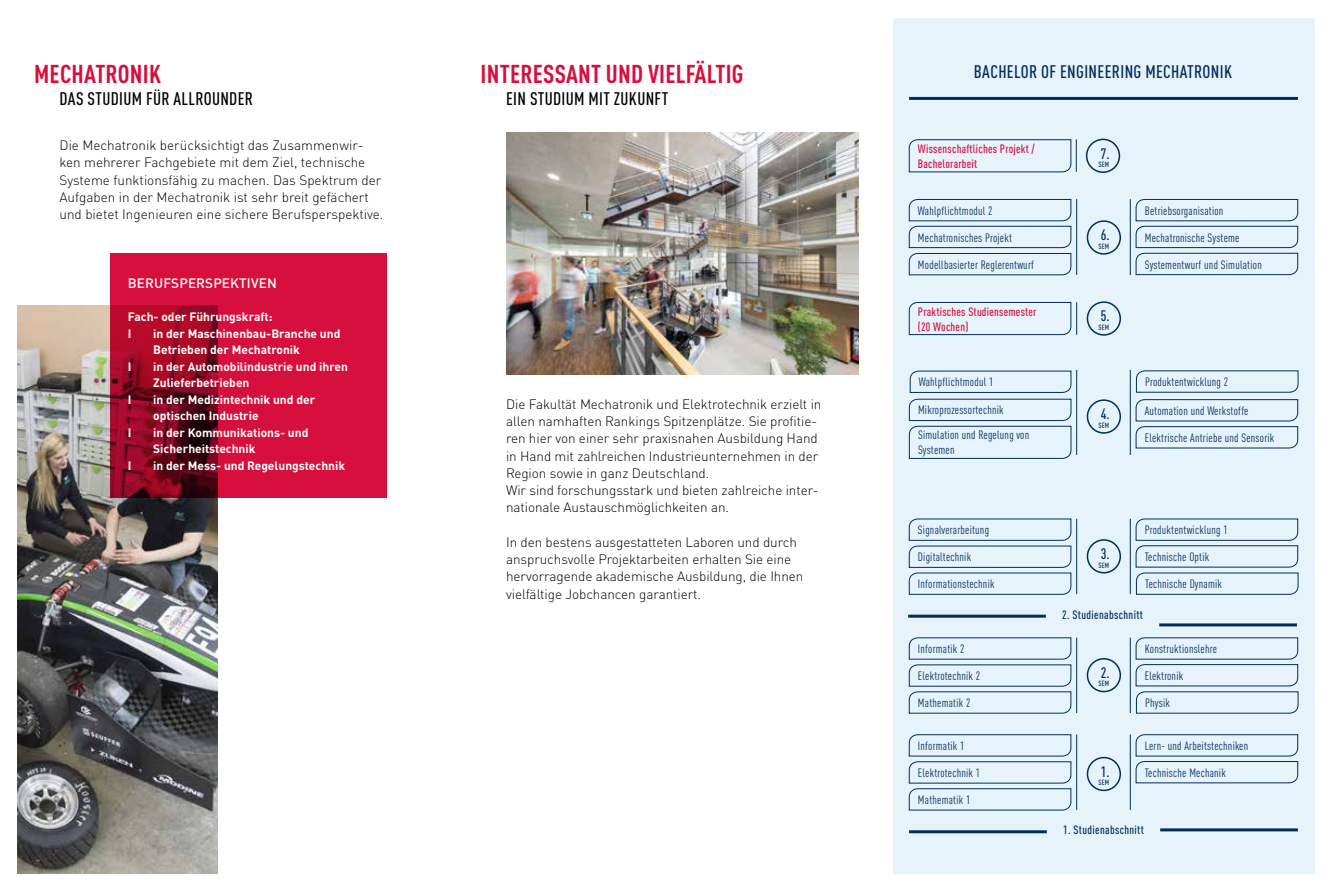
<style>
.page{position:relative;width:1331px;height:893px;background:#fff}
.page>*{position:absolute;margin:0;border:0;box-sizing:border-box;transform-origin:0 0}
.t1{font:700 condensed 25.5px "DIN Pro";letter-spacing:.01em;color:#d60f3c}
.t2{font:500 condensed 18px "DIN Pro";letter-spacing:.02em;color:#000}
.t3{font:500 condensed 18px "DIN Pro";letter-spacing:.02em;color:#002d5a}
.t4{font:500 condensed 15px "DIN Pro";color:#002d5a}
.t5{font:300 13.5px/17.2px "DIN Pro";letter-spacing:-.005em;color:#000}
.t6{font:500 13.5px "DIN Pro";letter-spacing:.01em;color:#fff}
.t7{font:condensed 12px/15px "DIN Pro";letter-spacing:.02em;color:#002d5a}
.t8{font:700 12px/16.5px "DIN Pro";color:#fff}
.t9{font:500 condensed 12px/15px "DIN Pro";letter-spacing:.02em;color:#d60f3c}
.t10{font:500 condensed 12px "DIN Pro";letter-spacing:.03em;color:#002d5a}
.t11{font:500 condensed 7.5px "DIN Pro";letter-spacing:.01em;color:#002d5a}
</style>
<div class="page">
<img style="left:17px;top:305px;width:201px;height:569px">
<img style="left:506px;top:133px;width:353px;height:241px">
<svg style="left:110px;top:253px;width:277px;height:244px;background:#bd0c33"></svg>
<div style="left:893px;top:18px;width:421px;height:856px;background:#e7f3fb"></div>
<hr style="left:909px;top:97px;width:389px;height:3px;background:#002d5a">
<svg style="left:1136px;top:370px;width:162px;height:23px"></svg>
<svg style="left:1136px;top:573px;width:162px;height:22px"></svg>
<svg style="left:909px;top:399px;width:162px;height:60px"></svg>
<svg style="left:909px;top:734px;width:162px;height:76px"></svg>
<svg style="left:909px;top:637px;width:162px;height:76px"></svg>
<svg style="left:909px;top:519px;width:162px;height:76px"></svg>
<svg style="left:1136px;top:199px;width:162px;height:76px"></svg>
<svg style="left:909px;top:302px;width:162px;height:33px"></svg>
<div style="left:1087px;top:399px;width:34px;height:35px;border:2px solid #002d5a;border-radius:50%"></div>
<div style="left:1087px;top:757px;width:34px;height:34px;border:2px solid #002d5a;border-radius:50%"></div>
<div style="left:1087px;top:658px;width:34px;height:34px;border:2px solid #002d5a;border-radius:50%"></div>
<div style="left:1087px;top:539px;width:34px;height:34px;border:2px solid #002d5a;border-radius:50%"></div>
<div style="left:1087px;top:220px;width:34px;height:35px;border:2px solid #002d5a;border-radius:50%"></div>
<div style="left:1087px;top:301px;width:34px;height:35px;border:2px solid #002d5a;border-radius:50%"></div>
<hr style="left:1130px;top:199px;width:1px;height:76px;background:#002d5a">
<hr style="left:1130px;top:370px;width:1px;height:85px;background:#002d5a">
<hr style="left:1130px;top:734px;width:1px;height:76px;background:#002d5a">
<hr style="left:1130px;top:638px;width:1px;height:75px;background:#002d5a">
<hr style="left:1130px;top:519px;width:1px;height:75px;background:#002d5a">
<hr style="left:1076px;top:139px;width:1px;height:33px;background:#002d5a">
<hr style="left:1076px;top:199px;width:1px;height:76px;background:#002d5a">
<hr style="left:1076px;top:370px;width:1px;height:85px;background:#002d5a">
<hr style="left:1076px;top:734px;width:1px;height:76px;background:#002d5a">
<hr style="left:1076px;top:638px;width:1px;height:75px;background:#002d5a">
<hr style="left:1076px;top:519px;width:1px;height:75px;background:#002d5a">
<hr style="left:1076px;top:302px;width:1px;height:33px;background:#002d5a">
<svg style="left:909px;top:139px;width:162px;height:33px"></svg>
<div style="left:1086px;top:139px;width:34px;height:34px;border:2px solid #002d5a;border-radius:50%"></div>
<svg style="left:1136px;top:399px;width:162px;height:49px"></svg>
<svg style="left:909px;top:199px;width:162px;height:76px"></svg>
<svg style="left:1136px;top:734px;width:162px;height:49px"></svg>
<svg style="left:1136px;top:637px;width:162px;height:76px"></svg>
<svg style="left:1136px;top:519px;width:162px;height:48px"></svg>
<svg style="left:910px;top:371px;width:161px;height:22px"></svg>
<hr style="left:908px;top:615px;width:138px;height:3px;background:#002d5a">
<hr style="left:909px;top:830px;width:138px;height:3px;background:#002d5a">
<hr style="left:1159px;top:623px;width:138px;height:3px;background:#002d5a">
<hr style="left:1160px;top:828px;width:138px;height:3px;background:#002d5a">
<h1 class="t1" style="left:34px;top:55px;width:128px">MECHATRONIK</h1>
<h2 class="t2" style="left:60px;top:86px;width:195px">DAS STUDIUM FÜR ALLROUNDER</h2>
<p class="t5" style="left:60px;top:136px;width:325px">Die Mechatronik berücksichtigt das Zusammenwir&shy;ken mehrerer Fachgebiete mit dem Ziel, technische Systeme funktionsfähig zu machen. Das Spektrum der Aufgaben in der Mechatronik ist sehr breit gefächert und bietet Ingenieuren eine sichere Berufsperspektive.</p>
<p class="t6" style="left:128px;top:273px;width:151px">BERUFSPERSPEKTIVEN</p>
<p class="t8" style="left:128px;top:308px;width:146px">Fach- oder Führungskraft:<br>I</p>
<p class="t8" style="left:153px;top:324px;width:189px">in der Maschinenbau-Branche und<br>Betrieben der Mechatronik</p>
<p class="t8" style="left:128px;top:357px;width:5px">I</p>
<p class="t8" style="left:153px;top:357px;width:196px">in der Automobilindustrie und ihren<br>Zulieferbetrieben</p>
<p class="t8" style="left:128px;top:390px;width:5px">I</p>
<p class="t8" style="left:153px;top:390px;width:163px">in der Medizintechnik und der optischen Industrie</p>
<p class="t8" style="left:128px;top:423px;width:5px">I</p>
<p class="t8" style="left:153px;top:423px;width:157px">in der Kommunikations- und<br>Sicherheitstechnik</p>
<p class="t8" style="left:128px;top:456px;width:5px">I</p>
<p class="t8" style="left:153px;top:456px;width:193px">in der Mess- und Regelungstechnik</p>
<h1 class="t1" style="left:481px;top:55px;width:264px">INTERESSANT UND VIELFÄLTIG</h1>
<h2 class="t2" style="left:506px;top:86px;width:164px">EIN STUDIUM MIT ZUKUNFT</h2>
<p class="t5" style="left:506px;top:394px;width:317px">Die Fakultät Mechatronik und Elektrotechnik erzielt in allen namhaften Rankings Spitzenplätze. Sie profitie&shy;ren hier von einer sehr praxisnahen Ausbildung Hand in Hand mit zahlreichen Industrieunternehmen in der Region sowie in ganz Deutschland.<br>Wir sind forschungsstark und bieten zahlreiche inter&shy;nationale Austauschmöglichkeiten an.</p>
<p class="t5" style="left:506px;top:532px;width:299px">In den bestens ausgestatteten Laboren und durch anspruchsvolle Projektarbeiten erhalten Sie eine hervorragende akademische Ausbildung, die Ihnen vielfältige Jobchancen garantiert.</p>
<h2 class="t3" style="left:974px;top:58px;width:260px">BACHELOR OF ENGINEERING MECHATRONIK</h2>
<p class="t9" style="left:918px;top:140px;width:118px">Wissenschaftliches Projekt /<br>Bachelorarbeit</p>
<p class="t4" style="left:1101px;top:143px;width:10px">7.</p>
<p class="t11" style="left:1099px;top:159px;width:12px">SEM</p>
<p class="t7" style="left:918px;top:202px;width:76px">Wahlpflichtmodul 2</p>
<p class="t7" style="left:1145px;top:202px;width:80px">Betriebsorganisation</p>
<p class="t7" style="left:918px;top:229px;width:96px">Mechatronisches Projekt</p>
<p class="t7" style="left:918px;top:256px;width:118px">Modellbasierter Reglerentwurf</p>
<p class="t4" style="left:1101px;top:224px;width:10px">6.</p>
<p class="t11" style="left:1099px;top:241px;width:12px">SEM</p>
<p class="t7" style="left:1145px;top:229px;width:96px">Mechatronische Systeme</p>
<p class="t7" style="left:1145px;top:256px;width:119px">Systementwurf und Simulation</p>
<p class="t9" style="left:918px;top:303px;width:120px">Praktisches Studiensemester (20 Wochen)</p>
<p class="t4" style="left:1101px;top:305px;width:10px">5.</p>
<p class="t11" style="left:1099px;top:322px;width:12px">SEM</p>
<p class="t7" style="left:919px;top:374px;width:76px">Wahlpflichtmodul 1</p>
<p class="t7" style="left:1145px;top:374px;width:84px">Produktentwicklung 2</p>
<p class="t7" style="left:918px;top:402px;width:87px">Mikroprozessortechnik</p>
<p class="t4" style="left:1101px;top:403px;width:10px">4.</p>
<p class="t11" style="left:1099px;top:420px;width:12px">SEM</p>
<p class="t7" style="left:1145px;top:402px;width:105px">Automation und Werkstoffe</p>
<p class="t7" style="left:918px;top:427px;width:113px">Simulation und Regelung von<br>Systemen</p>
<p class="t7" style="left:1145px;top:429px;width:131px">Elektrische Antriebe und Sensorik</p>
<p class="t7" style="left:918px;top:522px;width:73px">Signalverarbeitung</p>
<p class="t7" style="left:1145px;top:522px;width:84px">Produktentwicklung 1</p>
<p class="t7" style="left:918px;top:549px;width:55px">Digitaltechnik</p>
<p class="t4" style="left:1101px;top:543px;width:10px">3.</p>
<p class="t11" style="left:1099px;top:560px;width:12px">SEM</p>
<p class="t7" style="left:1145px;top:549px;width:66px">Technische Optik</p>
<p class="t7" style="left:918px;top:576px;width:78px">Informationstechnik</p>
<p class="t7" style="left:1145px;top:576px;width:78px">Technische Dynamik</p>
<p class="t10" style="left:1062px;top:606px;width:82px">2. Studienabschnitt</p>
<p class="t7" style="left:918px;top:641px;width:48px">Informatik 2</p>
<p class="t7" style="left:1145px;top:641px;width:74px">Konstruktionslehre</p>
<p class="t7" style="left:918px;top:668px;width:64px">Elektrotechnik 2</p>
<p class="t4" style="left:1101px;top:662px;width:10px">2.</p>
<p class="t11" style="left:1099px;top:678px;width:12px">SEM</p>
<p class="t7" style="left:1145px;top:667px;width:40px">Elektronik</p>
<p class="t7" style="left:918px;top:695px;width:54px">Mathematik 2</p>
<p class="t7" style="left:1145px;top:695px;width:26px">Physik</p>
<p class="t7" style="left:918px;top:737px;width:48px">Informatik 1</p>
<p class="t7" style="left:1145px;top:737px;width:105px">Lern- und Arbeitstechniken</p>
<p class="t7" style="left:918px;top:765px;width:64px">Elektrotechnik 1</p>
<p class="t4" style="left:1101px;top:761px;width:10px">1.</p>
<p class="t11" style="left:1099px;top:777px;width:12px">SEM</p>
<p class="t7" style="left:1145px;top:764px;width:83px">Technische Mechanik</p>
<p class="t7" style="left:918px;top:791px;width:54px">Mathematik 1</p>
<p class="t10" style="left:1063px;top:821px;width:82px">1. Studienabschnitt</p>
</div>
